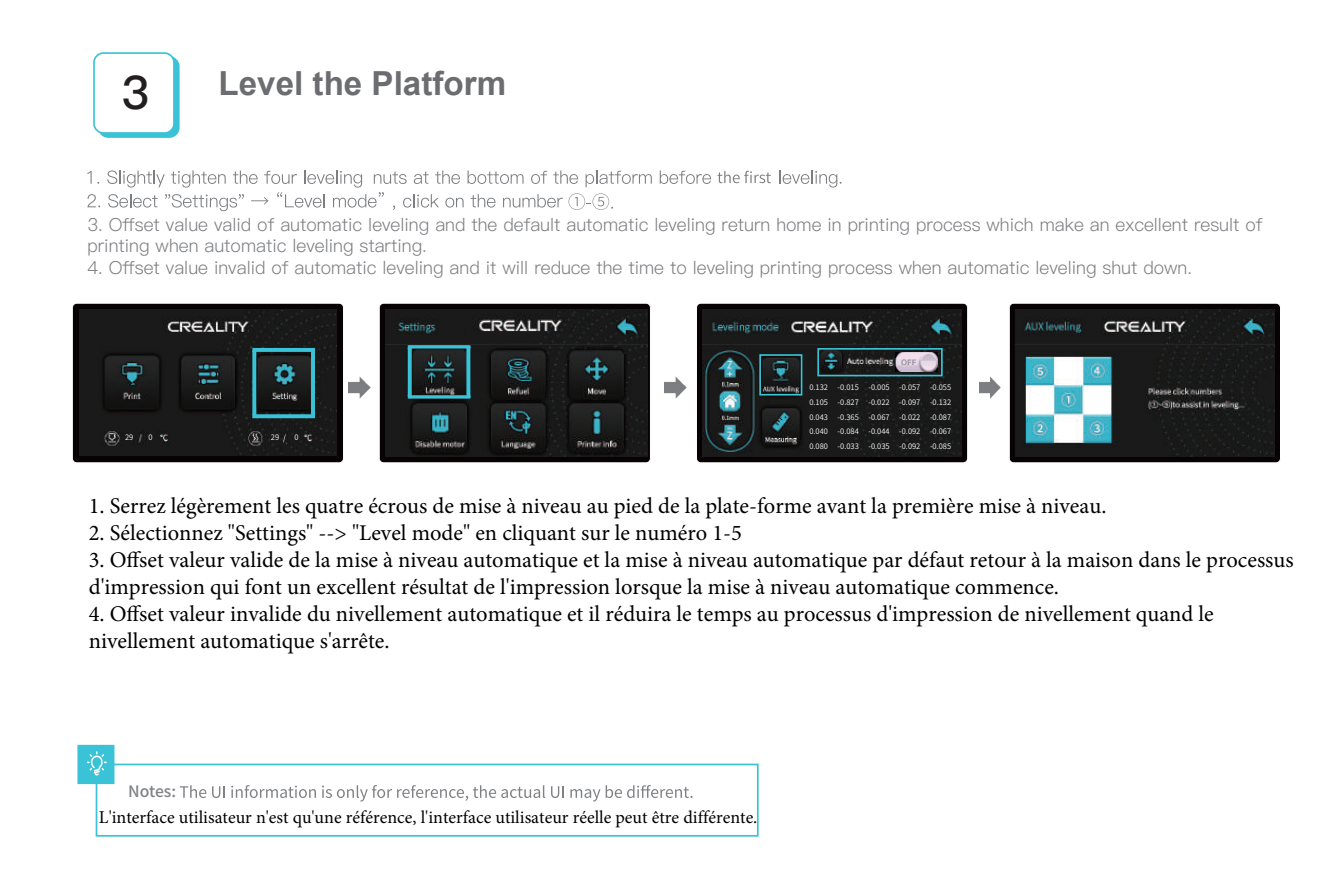
<style>
.page{position:relative;width:1340px;height:893px;background:#fff}
.page>*{position:absolute;margin:0;border:0;box-sizing:border-box;transform-origin:0 0}
.t1{font:46.35px "Ping Fang SC Bold";color:#231f20}
.t2{font:700 33.07px "Arial";color:#6c6d70}
.t3{font:22.5px/27px "Minion Pro";color:#000}
.t4{font:18px/21.6px "Ping Fang SC Regular";color:#7c7e81}
.t5{font:18px "Minion Pro";color:#000}
.t6{font:500 15.75px "Source Han Sans CN";letter-spacing:-.01em;color:#808285}
.t7{font:7.65px/14.6px "Source Han Sans CN";color:#fff}
</style>
<div class="page">
<div style="left:72px;top:303px;width:271px;height:160px;background:#070304;border-radius:4px"></div>
<div style="left:72px;top:303px;width:271px;height:160px;border:1px solid #fff;border-radius:4px"></div>
<div style="left:379px;top:303px;width:271px;height:160px;background:linear-gradient(to bottom,#111010,#111010);border-radius:4px"></div>
<div style="left:379px;top:303px;width:271px;height:160px;border:1px solid #fff;border-radius:4px"></div>
<svg style="left:696px;top:303px;width:271px;height:160px;background:#0a0607"></svg>
<div style="left:696px;top:303px;width:271px;height:160px;border:1px solid #fff;border-radius:4px"></div>
<svg style="left:1009px;top:303px;width:271px;height:160px;background:#0a0607"></svg>
<div style="left:1009px;top:303px;width:271px;height:160px;border:1px solid #fff;border-radius:4px"></div>
<svg style="left:87px;top:171px;width:12px;height:13px"></svg>
<svg style="left:659px;top:171px;width:52px;height:13px"></svg>
<svg style="left:779px;top:171px;width:62px;height:17px"></svg>
<svg style="left:87px;top:194px;width:13px;height:13px"></svg>
<img style="left:388px;top:309px;width:259px;height:147px">
<img style="left:979px;top:376px;width:21px;height:22px">
<img style="left:664px;top:376px;width:22px;height:22px">
<img style="left:349px;top:376px;width:21px;height:22px">
<img style="left:1015px;top:310px;width:259px;height:146px">
<img style="left:702px;top:310px;width:259px;height:146px">
<div style="left:817px;top:348px;width:125px;height:28px;border:2px solid #3ac2d7"></div>
<div style="left:759px;top:354px;width:43px;height:42px;border:2px solid #3ac2d7"></div>
<img style="left:895px;top:353px;width:42px;height:19px">
<div style="left:99px;top:57px;width:80px;height:80px;background:#3ac2d7;border-radius:9px"></div>
<div style="left:98px;top:56px;width:82px;height:82px;border:2px solid #3ac2d7;border-radius:9px"></div>
<div style="left:94px;top:53px;width:80px;height:80px;background:#fff;border-radius:9px"></div>
<div style="left:93px;top:52px;width:82px;height:82px;border:2px solid #3ac2d7;border-radius:9px"></div>
<svg style="left:107px;top:171px;width:545px;height:40px"></svg>
<svg style="left:405px;top:343px;width:66px;height:59px;background:#24454a"></svg>
<svg style="left:717px;top:171px;width:54px;height:12px"></svg>
<svg style="left:180px;top:785px;width:26px;height:13px"></svg>
<svg style="left:212px;top:786px;width:13px;height:12px"></svg>
<svg style="left:231px;top:785px;width:85px;height:13px"></svg>
<svg style="left:322px;top:785px;width:223px;height:16px"></svg>
<svg style="left:551px;top:786px;width:13px;height:12px"></svg>
<svg style="left:570px;top:785px;width:122px;height:16px"></svg>
<div style="left:96px;top:764px;width:662px;height:73px;border:2px solid #3ac2d7"></div>
<div style="left:77px;top:745px;width:37px;height:39px;background:#3ac2d7"></div>
<svg style="left:87px;top:751px;width:20px;height:24px"></svg>
<img style="left:79px;top:310px;width:258px;height:146px">
<svg style="left:250px;top:346px;width:66px;height:74px"></svg>
<img style="left:465px;top:313px;width:109px;height:26px">
<h1 class="t1" style="left:121px;top:65px;width:29px">3</h1>
<h2 class="t2" style="left:219px;top:60px;width:289px">Level the Platform</h2>
<p class="t4" style="left:87px;top:214px;width:1176px">3. Offset value valid of automatic leveling and the default automatic leveling return home in printing process which make an excellent result of printing when automatic leveling starting.</p>
<p class="t4" style="left:87px;top:257px;width:1106px">4. Offset value invalid of automatic leveling and it will reduce the time to leveling printing process when automatic leveling shut down.</p>
<p class="t7" style="left:125px;top:430px;width:10px">29</p>
<p class="t7" style="left:148px;top:430px;width:6px">0</p>
<p class="t7" style="left:271px;top:430px;width:10px">29</p>
<p class="t7" style="left:294px;top:430px;width:6px">0</p>
<p class="t7" style="left:809px;top:380px;width:20px">0.132<br>0.105</p>
<p class="t7" style="left:809px;top:424px;width:20px">0.040</p>
<p class="t7" style="left:809px;top:410px;width:20px">0.043</p>
<p class="t7" style="left:809px;top:439px;width:20px">0.080</p>
<p class="t7" style="left:837px;top:380px;width:23px">-0.015 -0.827</p>
<p class="t7" style="left:837px;top:424px;width:23px">-0.084</p>
<p class="t7" style="left:837px;top:410px;width:23px">-0.365</p>
<p class="t7" style="left:837px;top:439px;width:23px">-0.033</p>
<p class="t7" style="left:868px;top:380px;width:23px">-0.005 -0.022</p>
<p class="t7" style="left:868px;top:424px;width:23px">-0.044</p>
<p class="t7" style="left:868px;top:410px;width:23px">-0.067</p>
<p class="t7" style="left:868px;top:439px;width:23px">-0.035</p>
<p class="t7" style="left:899px;top:380px;width:23px">-0.057 -0.097</p>
<p class="t7" style="left:899px;top:424px;width:23px">-0.092</p>
<p class="t7" style="left:899px;top:410px;width:23px">-0.022</p>
<p class="t7" style="left:899px;top:439px;width:23px">-0.092</p>
<p class="t7" style="left:930px;top:380px;width:23px">-0.055 -0.132</p>
<p class="t7" style="left:930px;top:424px;width:23px">-0.067</p>
<p class="t7" style="left:930px;top:410px;width:23px">-0.087</p>
<p class="t7" style="left:930px;top:439px;width:23px">-0.085</p>
<p class="t3" style="left:89px;top:492px;width:1019px">1. Serrez légèrement les quatre écrous de mise à niveau au pied de la plate-forme avant la première mise à niveau.</p>
<p class="t3" style="left:89px;top:519px;width:655px">2. Sélectionnez "Settings" --&gt; "Level mode" en cliquant sur le numéro 1-5</p>
<p class="t3" style="left:89px;top:546px;width:1206px">3. Offset valeur valide de la mise à niveau automatique et la mise à niveau automatique par défaut retour à la maison dans le processus d'impression qui font un excellent résultat de l'impression lorsque la mise à niveau automatique commence.</p>
<p class="t3" style="left:89px;top:600px;width:1126px">4. Offset valeur invalide du nivellement automatique et il réduira le temps au processus d'impression de nivellement quand le nivellement automatique s'arrête.</p>
<p class="t6" style="left:128px;top:783px;width:49px">Notes:</p>
<p class="t5" style="left:99px;top:805px;width:660px">L'interface utilisateur n'est qu'une référence, l'interface utilisateur réelle peut être différente.</p>
</div>
